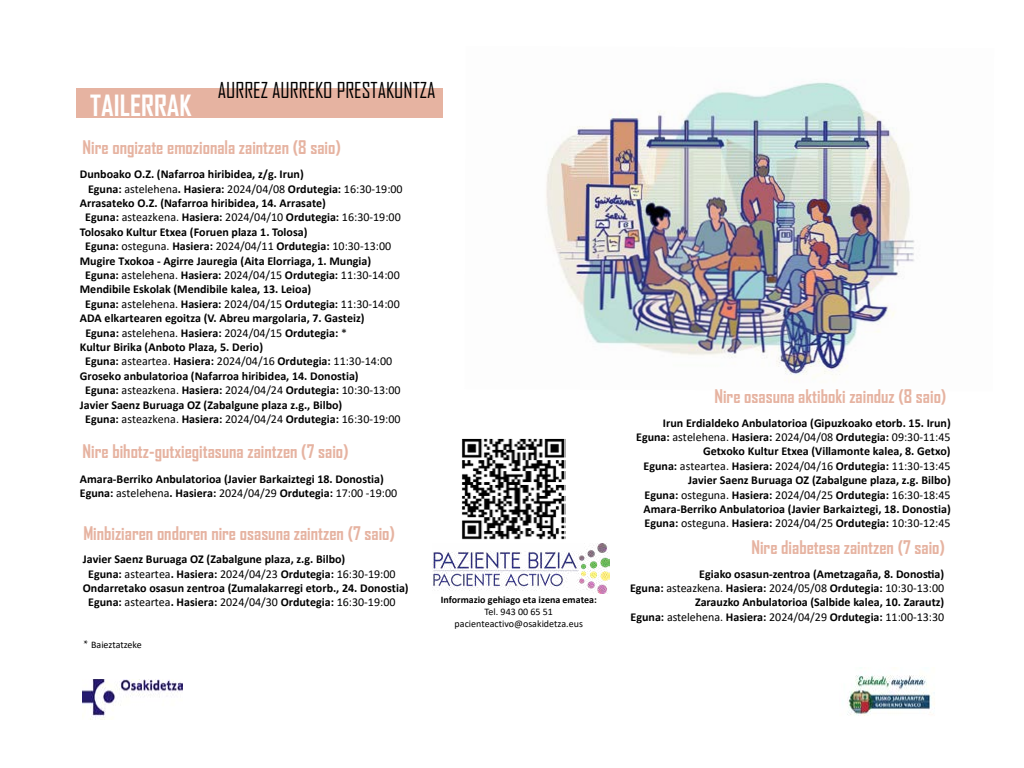
<style>
.page{position:relative;width:1024px;height:768px;background:#fff}
.page>*{position:absolute;margin:0;border:0;box-sizing:border-box;transform-origin:0 0}
.t1{font:700 28px "Agency FB";color:#fff}
.t2{font:21px "Agency FB";color:#000}
.t3{font:700 18px "Agency FB";color:#e6b3a1}
.t4{font:700 12px/14.4px "Calibri";color:#000;text-align:right}
.t5{font:12px "Calibri";color:#000}
.t6{font:10px/12px "Calibri";color:#000;text-align:center}
.t7{font:700 10px "Calibri";color:#000}
.s1{font-weight:700}
.s2{font-weight:400}
.s3{font-family:"Minion Pro";font-size:12px}
</style>
<div class="page">
<img style="left:546px;top:82px;width:369px;height:297px">
<div style="left:76px;top:88px;width:367px;height:30px;background:#e6b3a1"></div>
<img style="left:82px;top:680px;width:101px;height:39px">
<img style="left:432px;top:543px;width:178px;height:50px">
<img style="left:847px;top:675px;width:88px;height:41px">
<img style="left:461px;top:438px;width:104px;height:102px">
<h1 class="t1" style="left:90px;top:89px;width:103px">TAILERRAK</h1>
<h2 class="t2" style="left:218px;top:77px;width:219px">AURREZ AURREKO PRESTAKUNTZA</h2>
<h3 class="t3" style="left:83px;top:136px;width:260px">Nire ongizate emozionala zaintzen (8 saio)</h3>
<p class="t4" style="left:80px;top:167px;width:225px">Dunboako O.Z. (Nafarroa hiribidea, z/g. Irun)</p>
<p class="t5" style="left:88px;top:180px;width:316px"><span class="s1">Eguna:</span> astelehena<span class="s1">. Hasiera:</span> 2024/04/08 <span class="s1">Ordutegia:</span> 16:30-19:00</p>
<p class="t4" style="left:80px;top:196px;width:248px">Arrasateko O.Z. (Nafarroa hiribidea, 14. Arrasate)</p>
<p class="t5" style="left:85px;top:209px;width:317px"><span class="s1">Eguna:</span> asteazkena. <span class="s1">Hasiera:</span> 2024/04/10 <span class="s1">Ordutegia:</span> 16:30-19:00</p>
<p class="t4" style="left:80px;top:224px;width:229px">Tolosako Kultur Etxea (Foruen plaza 1. Tolosa)</p>
<p class="t5" style="left:85px;top:238px;width:308px"><span class="s1">Eguna:</span> osteguna. <span class="s1">Hasiera:</span> 2024/04/11 <span class="s1">Ordutegia:</span> 10:30-13:00</p>
<p class="t4" style="left:80px;top:253px;width:293px">Mugire Txokoa - Agirre Jauregia (Aita Elorriaga, 1. Mungia)</p>
<p class="t5" style="left:85px;top:267px;width:316px"><span class="s1">Eguna:</span> astelehena. <span class="s1">Hasiera:</span> 2024/04/15 <span class="s1">Ordutegia:</span> 11:30-14:00</p>
<p class="t4" style="left:80px;top:282px;width:233px">Mendibile Eskolak (Mendibile kalea, 13. Leioa)</p>
<p class="t5" style="left:85px;top:296px;width:316px"><span class="s1">Eguna:</span> astelehena. <span class="s1">Hasiera:</span> 2024/04/15 <span class="s1">Ordutegia:</span> 11:30-14:00</p>
<p class="t4" style="left:80px;top:311px;width:286px">ADA elkartearen egoitza (V. Abreu margolaria, 7. Gasteiz)</p>
<p class="t4" style="left:85px;top:325px;width:263px">Eguna: <span class="s2">astelehena.</span> Hasiera: <span class="s2">2024/04/15</span> Ordutegia: <span class="s2">*</span></p>
<p class="t4" style="left:80px;top:340px;width:185px">Kultur Birika (Anboto Plaza, 5. Derio)</p>
<p class="t5" style="left:85px;top:353px;width:309px"><span class="s1">Eguna:</span> asteartea. <span class="s1">Hasiera:</span> 2024/04/16 <span class="s1">Ordutegia:</span> 11:30-14:00</p>
<p class="t4" style="left:80px;top:368px;width:280px">Groseko anbulatorioa (Nafarroa hiribidea, 14. Donostia)</p>
<p class="t5" style="left:85px;top:382px;width:317px"><span class="s1">Eguna:</span> asteazkena. <span class="s1">Hasiera:</span> 2024/04/24 <span class="s1">Ordutegia:</span> 10:30-13:00</p>
<p class="t4" style="left:80px;top:397px;width:264px">Javier Saenz Buruaga OZ (Zabalgune plaza z.g., Bilbo)</p>
<p class="t5" style="left:85px;top:411px;width:317px"><span class="s1">Eguna:</span> asteazkena. <span class="s1">Hasiera:</span> 2024/04/24 <span class="s1">Ordutegia:</span> 16:30-19:00</p>
<h3 class="t3" style="left:83px;top:440px;width:268px">Nire bihotz-gutxiegitasuna zaintzen (7 saio)</h3>
<p class="t4" style="left:80px;top:471px;width:319px;text-align:left">Amara-Berriko Anbulatorioa (Javier Barkaiztegi 18. Donostia)<br>Eguna: <span class="s2">astelehena</span>. Hasiera: <span class="s2">2024/04/29</span> Ordutegia: <span class="s2">17:00 -19:00</span></p>
<h3 class="t3" style="left:83px;top:522px;width:313px">Minbiziaren ondoren nire osasuna zaintzen (7 saio)</h3>
<p class="t4" style="left:83px;top:552px;width:264px">Javier Saenz Buruaga OZ (Zabalgune plaza, z.g. Bilbo)</p>
<p class="t5" style="left:88px;top:565px;width:309px"><span class="s1">Eguna:</span> asteartea<span class="s1">. Hasiera:</span> 2024/04/23 <span class="s1">Ordutegia:</span> 16:30-19:00</p>
<p class="t4" style="left:83px;top:581px;width:327px">Ondarretako osasun zentroa (Zumalakarregi etorb., 24. Donostia)</p>
<p class="t5" style="left:88px;top:594px;width:309px"><span class="s1">Eguna:</span> asteartea<span class="s1">. Hasiera:</span> 2024/04/30 <span class="s1">Ordutegia:</span> 16:30-19:00</p>
<p class="t6" style="left:84px;top:639px;width:60px"><span class="s3">*</span> Baieztatzeke</p>
<p class="t7" style="left:441px;top:592px;width:158px">Informazio gehiago eta izena ematea:</p>
<p class="t6" style="left:455px;top:605px;width:130px">Tel. 943 00 65 51 pacienteactivo@osakidetza.eus</p>
<h3 class="t3" style="left:714px;top:385px;width:233px">Nire osasuna aktiboki zainduz (8 saio)</h3>
<p class="t4" style="left:636px;top:415px;width:316px">Irun Erdialdeko Anbulatorioa (Gipuzkoako etorb. 15. Irun)<br>Eguna: <span class="s2">astelehena.</span> Hasiera: <span class="s2">2024/04/08</span> Ordutegia: <span class="s2">09:30-11:45<br></span>Getxoko Kultur Etxea (Villamonte kalea, 8. Getxo)<br>Eguna: <span class="s2">asteartea.</span> Hasiera: <span class="s2">2024/04/16</span> Ordutegia: <span class="s2">11:30-13:45<br></span>Javier Saenz Buruaga OZ (Zabalgune plaza, z.g. Bilbo)<br>Eguna: <span class="s2">osteguna.</span> Hasiera: <span class="s2">2024/04/25</span> Ordutegia: <span class="s2">16:30-18:45<br></span>Amara-Berriko Anbulatorioa (Javier Barkaiztegi, 18. Donostia)<br>Eguna: <span class="s2">osteguna.</span> Hasiera: <span class="s2">2024/04/25</span> Ordutegia: <span class="s2">10:30-12:45</span></p>
<h3 class="t3" style="left:752px;top:537px;width:195px">Nire diabetesa zaintzen (7 saio)</h3>
<p class="t4" style="left:630px;top:566px;width:316px">Egiako osasun-zentroa (Ametzagaña, 8. Donostia)<br>Eguna: <span class="s2">asteazkena.</span> Hasiera: <span class="s2">2024/05/08</span> Ordutegia: <span class="s2">10:30-13:00<br></span>Zarauzko Anbulatorioa (Salbide kalea, 10. Zarautz)<br>Eguna: <span class="s2">astelehena.</span> Hasiera: <span class="s2">2024/04/29</span> Ordutegia: <span class="s2">11:00-13:30</span></p>
</div>
